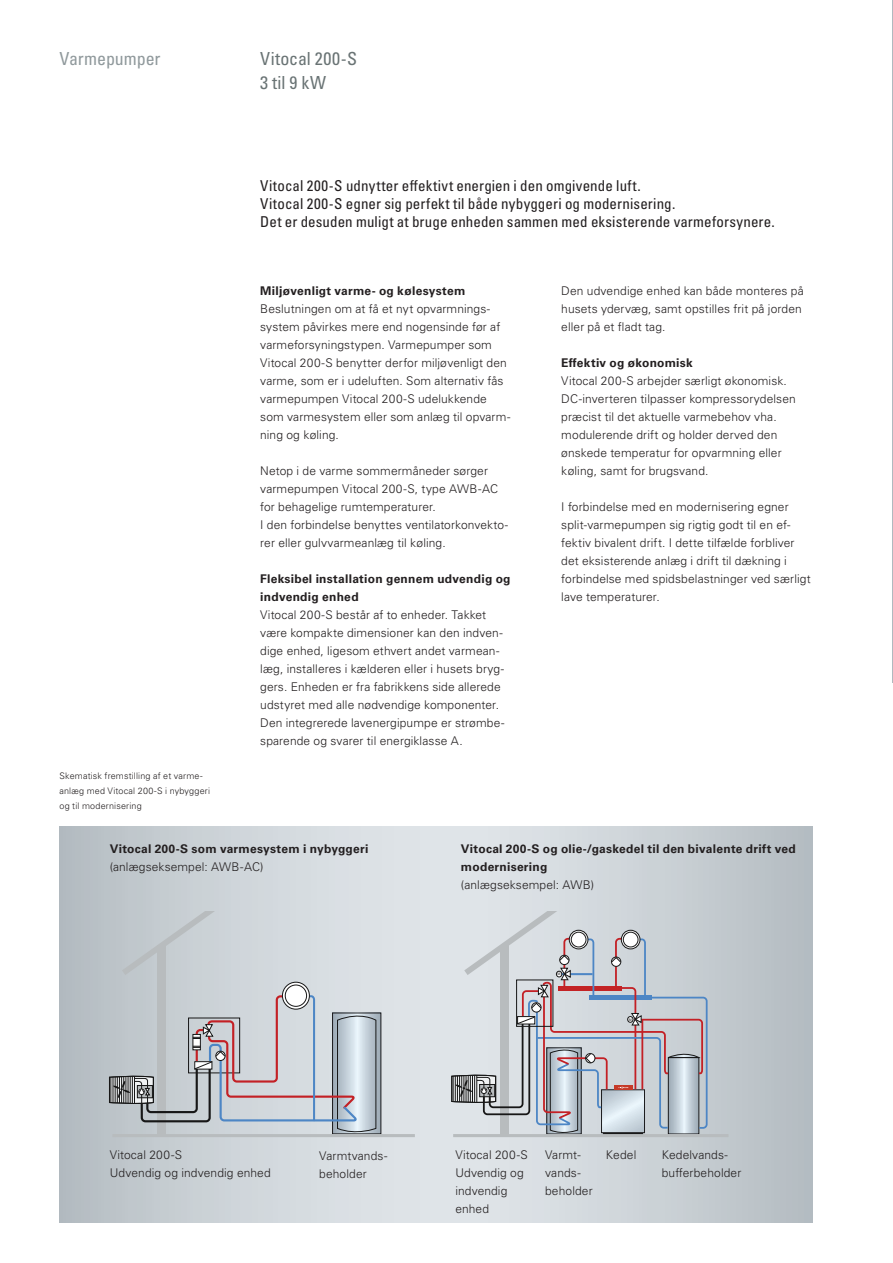
<style>
.page{position:relative;width:893px;height:1263px;background:#fff}
.page>*{position:absolute;margin:0;border:0;box-sizing:border-box;transform-origin:0 0}
.t1{font:condensed 18px/24px "Univers LTCYR 57";letter-spacing:.02em;color:#697374}
.t2{font:condensed 18px "Univers LTCYR 57";letter-spacing:-.005em;color:#90999c}
.t3{font:condensed 15px/18px "Univers LTCYR 57";letter-spacing:.005em;color:#231f20}
.t4{font:300 12px/18px "Univers LTCYR 45";letter-spacing:.01em;color:#231f20}
.t5{font:700 12px/18px "Univers LTCYR 65";letter-spacing:.02em;color:#231f20}
.t6{font:300 9px/15px "Univers LTCYR 45";letter-spacing:.015em;color:#231f20}
.t7{font:3.6px "Arial";color:#171717}
</style>
<div class="page">
<hr style="left:892px;top:0;width:1px;height:683px;background:#b1b9bf">
<svg style="left:60px;top:827px;width:752px;height:396px;background:#cbd1d6"></svg>
<div style="left:158px;top:945px;width:8px;height:191px;background:#b8bcbe"></div>
<div style="left:333px;top:1013px;width:48px;height:121px;background:linear-gradient(to bottom,#a2afba,#a2afba)"></div>
<svg style="left:282px;top:982px;width:27px;height:27px"></svg>
<div style="left:282px;top:982px;width:28px;height:27px;border:1px solid #171717;border-radius:50%"></div>
<div style="left:285px;top:985px;width:22px;height:21px;background:#fff;border-radius:50%"></div>
<div style="left:285px;top:985px;width:22px;height:21px;border:1px solid #171717;border-radius:50%"></div>
<svg style="left:109px;top:994px;width:267px;height:142px;background:#bfc2c8"></svg>
<hr style="left:453px;top:1134px;width:275px;height:3px;background:#b8bcbe">
<hr style="left:112px;top:1134px;width:303px;height:3px;background:#b8bcbe">
<svg style="left:116px;top:912px;width:114px;height:69px;background:#c4cacf"></svg>
<svg style="left:452px;top:912px;width:256px;height:223px;background:#c3c5cc"></svg>
<div style="left:627px;top:1016px;width:6px;height:7px;border:1px solid #171717;border-radius:50%"></div>
<h1 class="t2" style="left:60px;top:50px;width:103px">Varmepumper</h1>
<h1 class="t1" style="left:260px;top:48px;width:99px">Vitocal 200-S<br>3 til 9 kW</h1>
<p class="t3" style="left:260px;top:177px;width:516px">Vitocal 200-S udnytter effektivt energien i den omgivende luft.<br>Vitocal 200-S egner sig perfekt til både nybyggeri og modernisering.<br>Det er desuden muligt at bruge enheden sammen med eksisterende varmeforsynere.</p>
<p class="t6" style="left:60px;top:769px;width:152px">Skematisk fremstilling af et varme&shy;anlæg med Vitocal 200-S i nybyggeri og til modernisering</p>
<p class="t5" style="left:260px;top:283px;width:207px">Miljøvenligt varme- og kølesystem</p>
<p class="t4" style="left:260px;top:301px;width:252px">Beslutningen om at få et nyt opvarmnings&shy;system påvirkes mere end nogensinde før af varmeforsyningstypen. Varmepumper som Vitocal 200-S benytter derfor miljøvenligt den varme, som er i udeluften. Som alternativ fås varmepumpen Vitocal 200-S udelukkende som varmesystem eller som anlæg til opvarm&shy;ning og køling.</p>
<p class="t4" style="left:260px;top:463px;width:249px">Netop i de varme sommermåneder sørger varmepumpen Vitocal 200-S, type AWB-AC for behagelige rumtemperaturer.<br>I den forbindelse benyttes ventilatorkonvekto&shy;rer eller gulvvarmeanlæg til køling.</p>
<p class="t5" style="left:260px;top:571px;width:252px">Fleksibel installation gennem udvendig og indvendig enhed</p>
<p class="t4" style="left:260px;top:607px;width:246px">Vitocal 200-S består af to enheder. Takket være kompakte dimensioner kan den indven&shy;dige enhed, ligesom ethvert andet varmean&shy;læg, installeres i kælderen eller i husets bryg&shy;gers. Enheden er fra fabrikkens side allerede udstyret med alle nødvendige komponenter.<br>Den integrerede lavenergipumpe er strømbe&shy;sparende og svarer til energiklasse A.</p>
<p class="t4" style="left:561px;top:283px;width:244px">Den udvendige enhed kan både monteres på husets ydervæg, samt opstilles frit på jorden eller på et fladt tag.</p>
<p class="t5" style="left:561px;top:355px;width:133px">Effektiv og økonomisk</p>
<p class="t4" style="left:561px;top:373px;width:236px">Vitocal 200-S arbejder særligt økonomisk.<br>DC-inverteren tilpasser kompressorydelsen præcist til det aktuelle varmebehov vha. modulerende drift og holder derved den ønskede temperatur for opvarmning eller køling, samt for brugsvand.</p>
<p class="t4" style="left:561px;top:499px;width:251px">I forbindelse med en modernisering egner split-varmepumpen sig rigtig godt til en ef&shy;fektiv bivalent drift. I dette tilfælde forbliver det eksisterende anlæg i drift til dækning i forbindelse med spidsbelastninger ved særligt lave temperaturer.</p>
<p class="t5" style="left:110px;top:841px;width:260px">Vitocal 200-S som varmesystem i nybyggeri</p>
<p class="t4" style="left:110px;top:859px;width:155px">(anlægseksempel: AWB-AC)</p>
<p class="t5" style="left:461px;top:841px;width:336px">Vitocal 200-S og olie-/gaskedel til den bivalente drift ved modernisering</p>
<p class="t4" style="left:461px;top:877px;width:135px">(anlægseksempel: AWB)</p>
<p class="t7" style="left:557px;top:972px;width:5px">M</p>
<p class="t7" style="left:629px;top:1017px;width:5px">M</p>
<p class="t4" style="left:110px;top:1147px;width:163px">Vitocal 200-S<br>Udvendig og indvendig enhed</p>
<p class="t4" style="left:455px;top:1147px;width:74px">Vitocal 200-S<br>Udvendig og indvendig enhed</p>
<p class="t4" style="left:319px;top:1147px;width:70px">Varmtvands&shy;beholder</p>
<p class="t4" style="left:662px;top:1147px;width:81px">Kedelvands&shy;bufferbeholder</p>
<p class="t4" style="left:545px;top:1147px;width:49px">Varmt&shy;vands&shy;beholder</p>
<p class="t4" style="left:606px;top:1147px;width:32px">Kedel</p>
</div>
